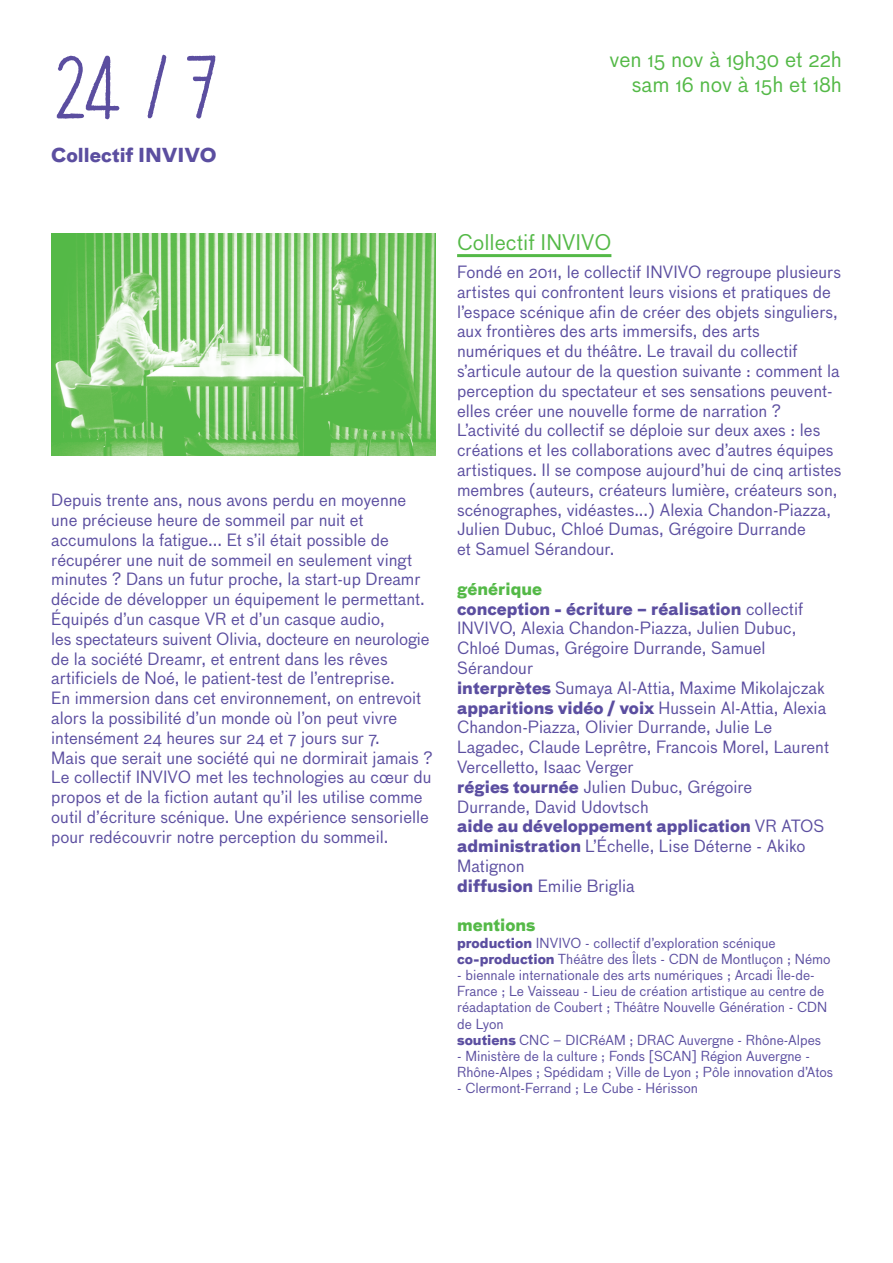
<style>
.page{position:relative;width:893px;height:1263px;background:#fff}
.page>*{position:absolute;margin:0;border:0;box-sizing:border-box;transform-origin:0 0}
.t1{font:90px "Maingauche";color:#5b4ea0}
.t2{font:21px/25.2px "Bau";color:#54b947;text-align:right}
.t3{font:700 18.75px "Bau";color:#5b4ea0}
.t4{font:16.5px/19.8px "Bau";color:#5b4ea0}
.t5{font:700 16.5px "Bau";color:#54b947}
.t6{font:13.5px/16.2px "Bau";color:#5b4ea0}
.s1{font-weight:700;color:#54b947}
.s2{font-weight:700}
</style>
<div class="page">
<img style="left:51px;top:234px;width:385px;height:221px">
<hr style="left:457px;top:254px;width:154px;height:3px;background:#54b947">
<h1 class="t1" style="left:51px;top:37px;width:173px">24 / 7</h1>
<p class="t3" style="left:51px;top:143px;width:167px">Collectif INVIVO</p>
<p class="t2" style="left:610px;top:47px;width:234px">ven 15 nov à 19h30 et 22h sam 16 nov à 15h et 18h</p>
<p class="t4" style="left:51px;top:490px;width:383px">Depuis trente ans, nous avons perdu en moyenne une précieuse heure de sommeil par nuit et accumulons la fatigue... Et s’il était possible de récupérer une nuit de sommeil en seulement vingt minutes ? Dans un futur proche, la start-up Dreamr décide de développer un équipement le permettant.<br>Équipés d’un casque VR et d’un casque audio,<br>les spectateurs suivent Olivia, docteure en neurologie de la société Dreamr, et entrent dans les rêves artificiels de Noé, le patient-test de l’entreprise.<br>En immersion dans cet environnement, on entrevoit alors la possibilité d’un monde où l’on peut vivre intensément 24 heures sur 24 et 7 jours sur 7.<br>Mais que serait une société qui ne dormirait jamais ?<br>Le collectif INVIVO met les technologies au cœur du propos et de la fiction autant qu’il les utilise comme outil d’écriture scénique. Une expérience sensorielle pour redécouvrir notre perception du sommeil.</p>
<p class="t2" style="left:457px;top:229px;width:156px">Collectif INVIVO</p>
<p class="t4" style="left:457px;top:262px;width:386px">Fondé en 2011, le collectif INVIVO regroupe plusieurs artistes qui confrontent leurs visions et pratiques de l’espace scénique afin de créer des objets singuliers, aux frontières des arts immersifs, des arts numériques et du théâtre. Le travail du collectif s’articule autour de la question suivante : comment la perception du spectateur et ses sensations peuvent&shy;elles créer une nouvelle forme de narration ?<br>L’activité du collectif se déploie sur deux axes : les créations et les collaborations avec d’autres équipes artistiques. Il se compose aujourd’hui de cinq artistes membres (auteurs, créateurs lumière, créateurs son, scénographes, vidéastes...) Alexia Chandon-Piazza, Julien Dubuc, Chloé Dumas, Grégoire Durrande<br>et Samuel Sérandour.</p>
<p class="t4" style="left:457px;top:579px;width:373px"><span class="s1">générique<br></span><span class="s2">conception - écriture – réalisation</span> collectif INVIVO, Alexia Chandon-Piazza, Julien Dubuc, Chloé Dumas, Grégoire Durrande, Samuel Sérandour<br><span class="s2">interprètes</span> Sumaya Al-Attia, Maxime Mikolajczak <span class="s2">apparitions vidéo / voix</span> Hussein Al-Attia, Alexia Chandon-Piazza, Olivier Durrande, Julie Le Lagadec, Claude Leprêtre, Francois Morel, Laurent Vercelletto, Isaac Verger<br><span class="s2">régies tournée</span> Julien Dubuc, Grégoire Durrande, David Udovtsch<br><span class="s2">aide au développement application</span> VR ATOS <span class="s2">administration</span> L’Échelle, Lise Déterne - Akiko Matignon<br><span class="s2">diffusion</span> Emilie Briglia</p>
<p class="t5" style="left:457px;top:914px;width:80px">mentions</p>
<p class="t6" style="left:457px;top:934px;width:375px"><span class="s2">production</span> INVIVO - collectif d’exploration scénique <span class="s2">co-production</span> Théâtre des Îlets - CDN de Montluçon ; Némo</p>
<p class="t6" style="left:457px;top:967px;width:372px">- biennale internationale des arts numériques ; Arcadi Île-de-France ; Le Vaisseau - Lieu de création artistique au centre de réadaptation de Coubert ; Théâtre Nouvelle Génération - CDN de Lyon<br><span class="s2">soutiens</span> CNC – DICRéAM ; DRAC Auvergne - Rhône-Alpes</p>
<p class="t6" style="left:457px;top:1048px;width:378px">- Ministère de la culture ; Fonds [SCAN] Région Auvergne -<br>Rhône-Alpes ; Spédidam ; Ville de Lyon ; Pôle innovation d’Atos</p>
<p class="t6" style="left:457px;top:1080px;width:242px">- Clermont-Ferrand ; Le Cube - Hérisson</p>
</div>
